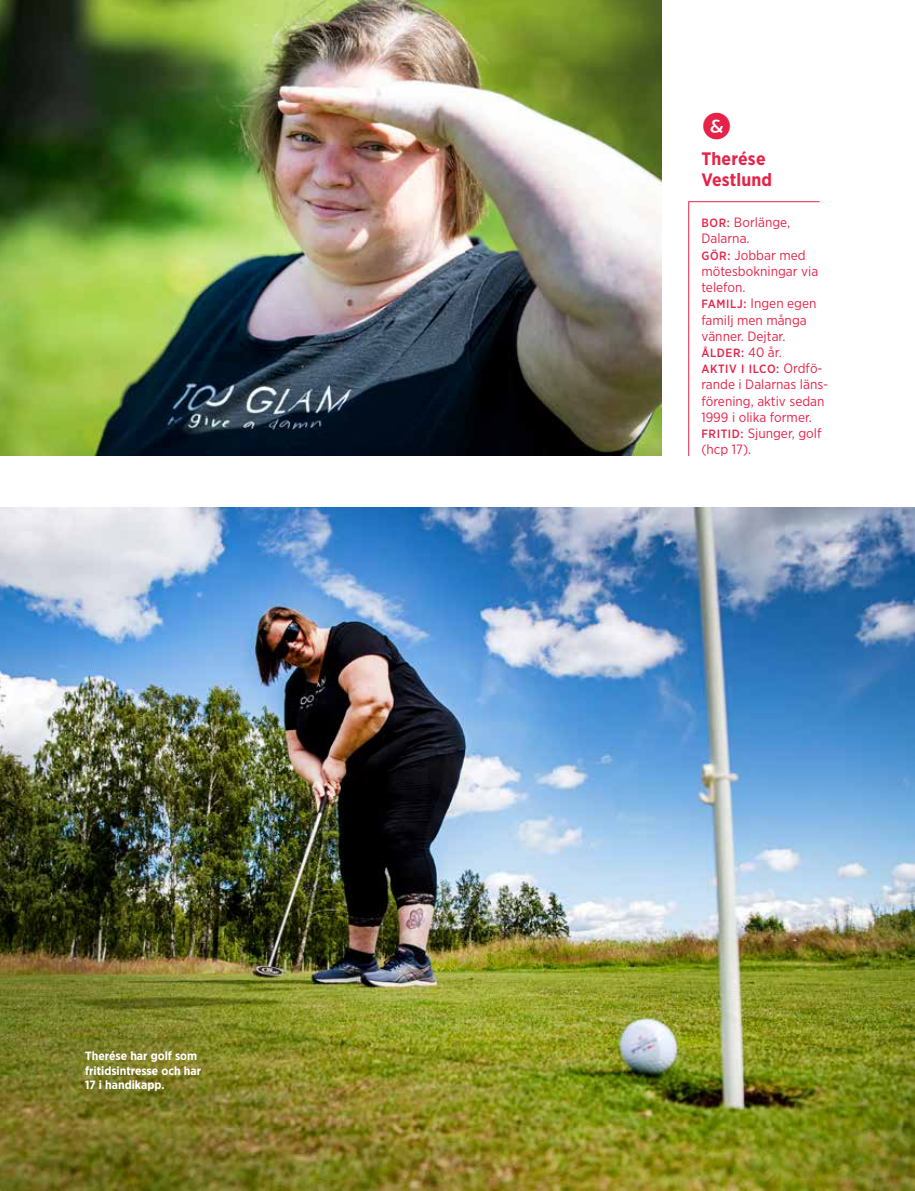
<style>
.page{position:relative;width:915px;height:1191px;background:#fff}
.page>*{position:absolute;margin:0;border:0;box-sizing:border-box;transform-origin:0 0}
.t1{font:700 18px/21px "Gotham Narrow";letter-spacing:.01em;color:#e62249}
.t2{font:13.5px/16.2px "Gotham Narrow";color:#e62249}
.t3{font:700 12px/14.2px "Gotham Narrow";color:#fff}
.t4{font:500 12px/16.2px "Gotham Narrow";letter-spacing:.05em;color:#e62249}
.s1{font-weight:500;font-size:12px}
.s2{font-weight:400;font-size:13.5px}
</style>
<div class="page">
<svg style="left:688px;top:201px;width:131px;height:255px"></svg>
<img style="left:0;top:0;width:661px;height:456px">
<img style="left:0;top:507px;width:914px;height:684px">
<p class="t3" style="left:85px;top:1049px;width:117px">Therése har golf som fritidsintresse och har<br>17 i handikapp.</p>
<p class="t1" style="left:701px;top:148px;width:72px">Therése<br>Vestlund</p>
<p class="t2" style="left:701px;top:214px;width:118px"><span class="s1">BOR:</span> Borlänge,<br>Dalarna.<br><span class="s1">GÖR:</span> Jobbar med mötesbokningar via telefon.<br><span class="s1">FAMILJ:</span> Ingen egen familj men många vänner. Dejtar.</p>
<p class="t4" style="left:701px;top:344px;width:123px">ÅLDER: <span class="s2">40 år.<br></span>AKTIV I ILCO: <span class="s2">Ordfö-</span></p>
<p class="t2" style="left:701px;top:376px;width:128px">rande i Dalarnas läns&shy;förening, aktiv sedan<br>1999 i olika former.<br><span class="s1">FRITID:</span> Sjunger, golf (hcp 17).</p>
</div>
